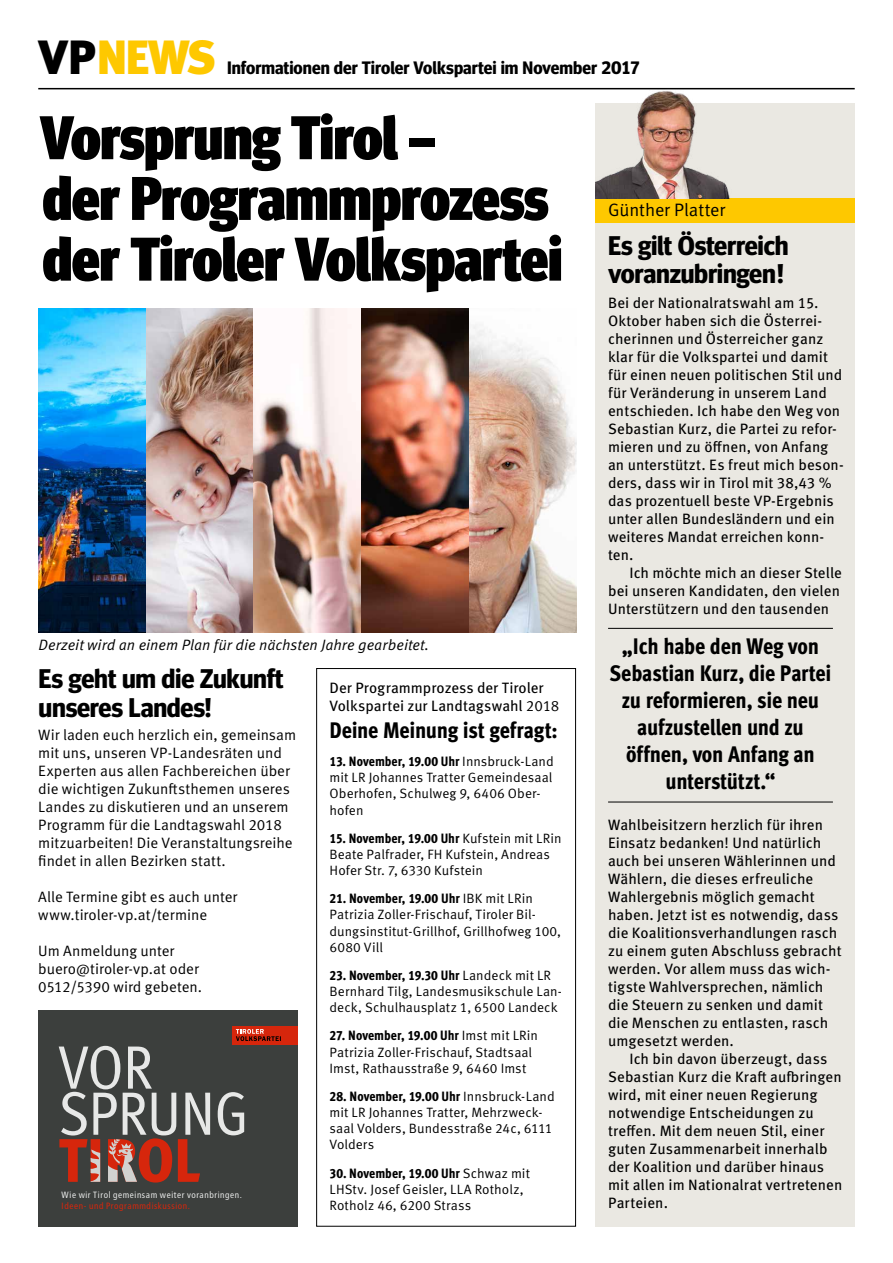
<style>
.page{position:relative;width:893px;height:1263px;background:#fff}
.page>*{position:absolute;margin:0;border:0;box-sizing:border-box;transform-origin:0 0}
.t1{font:900 condensed 61.65px/60.8px "Meta Headline OT";letter-spacing:-.015em;color:#000}
.t2{font:condensed 61.2px "Meta Pro";letter-spacing:-.005em;color:#e7e8e7}
.t3{font:900 condensed 61.2px "Meta Pro";color:#d6260c}
.t4{font:900 48px "Meta OT";letter-spacing:-.04em;color:#fec800}
.t5{font:700 27px/28.5px "Meta Headline OT";letter-spacing:-.01em;color:#000}
.t6{font:800 condensed 22.5px/27px "Meta OT";letter-spacing:-.01em;color:#000;text-align:center}
.t7{font:700 18px "Meta Headline OT";color:#000}
.t8{font:18px "Meta OT Norm";letter-spacing:-.005em;color:#000}
.t9{font:15px/18px "Meta OT";letter-spacing:.005em;color:#000}
.t10{font:15px/18px "Meta OT Norm";color:#000}
.t11{font:15px "Meta OT Norm Ita";color:#000}
.t12{font:13.5px/16.2px "Meta OT Norm";letter-spacing:.005em;color:#000}
.t13{font:800 condensed 13.5px "Meta OT";letter-spacing:.005em;color:#000}
.t14{font:9.15px "Transit Pro";letter-spacing:.025em;color:#e7e8e7}
.t15{font:9.15px "Transit Pro";letter-spacing:.025em;color:#d6260c}
.s1{color:#000}
.s2{font-family:"Meta OT Norm"}
.s3{font-family:"Meta OT Norm";font-weight:400;font-stretch:normal}
</style>
<div class="page">
<hr style="left:38px;top:88px;width:817px;height:1px;background:#000">
<div style="left:595px;top:103px;width:260px;height:1123px;background:#eae8e2"></div>
<div style="left:595px;top:198px;width:260px;height:24px;background:#fec800"></div>
<hr style="left:608px;top:628px;width:225px;height:1px;background:#000">
<hr style="left:608px;top:802px;width:225px;height:1px;background:#000">
<div style="left:316px;top:668px;width:260px;height:558px;border:1px solid #000"></div>
<img style="left:38px;top:308px;width:426px;height:324px">
<img style="left:464px;top:308px;width:112px;height:324px">
<div style="left:38px;top:1010px;width:260px;height:216px;background:#3c3f3d"></div>
<div style="left:233px;top:1026px;width:65px;height:18px;background:#d6260c"></div>
<svg style="left:236px;top:1029px;width:45px;height:12px"></svg>
<svg style="left:91px;top:1139px;width:46px;height:43px"></svg>
<img style="left:595px;top:87px;width:147px;height:111px">
<h3 class="t4" style="left:39px;top:29px;width:179px"><span class="s1">VP</span>NEWS</h3>
<p class="t7" style="left:227px;top:57px;width:415px">Informationen der Tiroler Volkspartei im November 2017</p>
<h1 class="t1" style="left:40px;top:110px;width:524px">Vorsprung Tirol –<br>der Programmprozess der Tiroler Volkspartei</h1>
<p class="t8" style="left:608px;top:199px;width:119px">Günther Platter</p>
<h3 class="t5" style="left:608px;top:232px;width:182px">Es gilt Österreich voranzubringen!</h3>
<p class="t9" style="left:608px;top:294px;width:237px">Bei der Nationalratswahl am 15.<br>Oktober haben sich die Österrei&shy;cherinnen und Österreicher ganz klar für die Volkspartei und damit für einen neuen politischen Stil und für Veränderung in unserem Land entschieden. Ich habe den Weg von<br>Sebastian Kurz, die Partei zu refor&shy;mieren und zu öffnen, von Anfang an unterstützt. Es freut mich beson&shy;ders, dass wir in Tirol mit 38,43 % das prozentuell beste VP-Ergebnis unter allen Bundesländern und ein weiteres Mandat erreichen konn&shy;ten.</p>
<p class="t9" style="left:608px;top:564px;width:235px;text-indent:21px">Ich möchte mich an dieser Stelle bei unseren Kandidaten, den vielen<br>Unterstützern und den tausenden</p>
<p class="t11" style="left:39px;top:636px;width:392px">Derzeit wird an einem Plan für die nächsten Jahre gearbeitet.</p>
<h3 class="t6" style="left:610px;top:633px;width:223px">„Ich habe den Weg von<br>Sebastian Kurz, die Partei zu reformieren, sie neu aufzustellen und zu öffnen, von Anfang an unterstützt.“</h3>
<h3 class="t5" style="left:39px;top:665px;width:247px">Es geht um die Zukunft unseres Landes!</h3>
<p class="t9" style="left:330px;top:679px;width:231px">Der Programmprozess der Tiroler<br>Volkspartei zur Landtagswahl <span class="s2">2018</span></p>
<h3 class="t6" style="left:330px;top:717px;width:230px">Deine Meinung ist gefragt:</h3>
<p class="t13" style="left:330px;top:752px;width:226px">13. November, 19.00 Uhr <span class="s3">Innsbruck-Land</span></p>
<p class="t12" style="left:330px;top:769px;width:224px">mit LR Johannes Tratter Gemeindesaal<br>Oberhofen, Schulweg 9, 6406 Ober&shy;hofen</p>
<p class="t13" style="left:330px;top:829px;width:234px">15. November, 19.00 Uhr <span class="s3">Kufstein mit LRin</span></p>
<p class="t12" style="left:330px;top:846px;width:222px">Beate Palfrader, FH Kufstein, Andreas<br>Hofer Str. 7, 6330 Kufstein</p>
<p class="t13" style="left:330px;top:890px;width:205px">21. November, 19.00 Uhr <span class="s3">IBK mit LRin</span></p>
<p class="t12" style="left:330px;top:907px;width:233px">Patrizia Zoller-Frischauf, Tiroler Bil&shy;dungsinstitut-Grillhof, Grillhofweg 100,<br>6080 Vill</p>
<p class="t13" style="left:330px;top:966px;width:223px">23. November, 19.30 Uhr <span class="s3">Landeck mit LR</span></p>
<p class="t12" style="left:330px;top:983px;width:234px">Bernhard Tilg, Landesmusikschule Lan&shy;deck, Schulhausplatz 1, 6500 Landeck</p>
<p class="t13" style="left:330px;top:1027px;width:210px">27. November, 19.00 Uhr <span class="s3">Imst mit LRin</span></p>
<p class="t12" style="left:330px;top:1044px;width:204px">Patrizia Zoller-Frischauf, Stadtsaal<br>Imst, Rathausstraße 9, 6460 Imst</p>
<p class="t13" style="left:330px;top:1087px;width:227px">28. November, 19.00 Uhr <span class="s3">Innsbruck-Land</span></p>
<p class="t12" style="left:330px;top:1104px;width:224px">mit LR Johannes Tratter, Mehrzweck&shy;saal Volders, Bundesstraße 24c, 6111<br>Volders</p>
<p class="t13" style="left:330px;top:1164px;width:202px">30. November, 19.00 Uhr <span class="s3">Schwaz mit</span></p>
<p class="t12" style="left:330px;top:1181px;width:196px">LHStv. Josef Geisler, LLA Rotholz,<br>Rotholz 46, 6200 Strass</p>
<p class="t10" style="left:38px;top:726px;width:260px">Wir laden euch herzlich ein, gemeinsam mit uns, unseren VP-Landesräten und Experten aus allen Fachbereichen über die wichtigen Zukunftsthemen unseres Landes zu diskutieren und an unserem Programm für die Landtagswahl 2018 mitzuarbeiten! Die Veranstaltungsreihe findet in allen Bezirken statt.</p>
<p class="t10" style="left:38px;top:888px;width:201px">Alle Termine gibt es auch unter www.tiroler-vp.at/termine</p>
<p class="t10" style="left:38px;top:942px;width:165px">Um Anmeldung unter buero@tiroler-vp.at oder<br>0512/5390 wird gebeten.</p>
<p class="t9" style="left:608px;top:816px;width:235px">Wahlbeisitzern herzlich für ihren<br>Einsatz bedanken! Und natürlich auch bei unseren Wählerinnen und<br>Wählern, die dieses erfreuliche<br>Wahlergebnis möglich gemacht haben. Jetzt ist es notwendig, dass die Koalitionsverhandlungen rasch zu einem guten Abschluss gebracht werden. Vor allem muss das wich&shy;tigste Wahlversprechen, nämlich die Steuern zu senken und damit die Menschen zu entlasten, rasch umgesetzt werden.</p>
<p class="t9" style="left:608px;top:1050px;width:236px;text-indent:21px">Ich bin davon überzeugt, dass<br>Sebastian Kurz die Kraft aufbringen wird, mit einer neuen Regierung notwendige Entscheidungen zu treffen. Mit dem neuen Stil, einer guten Zusammenarbeit innerhalb der Koalition und darüber hinaus mit allen im Nationalrat vertretenen<br>Parteien.</p>
<h2 class="t2" style="left:59px;top:1021px;width:96px">VOR</h2>
<h2 class="t2" style="left:59px;top:1068px;width:191px">SPRUNG</h2>
<h2 class="t3" style="left:59px;top:1112px;width:142px">T OL</h2>
<p class="t14" style="left:62px;top:1189px;width:182px">Wie wir Tirol gemeinsam weiter voranbringen.</p>
<p class="t15" style="left:62px;top:1200px;width:130px">Ideen- und Programmdiskussion.</p>
</div>
